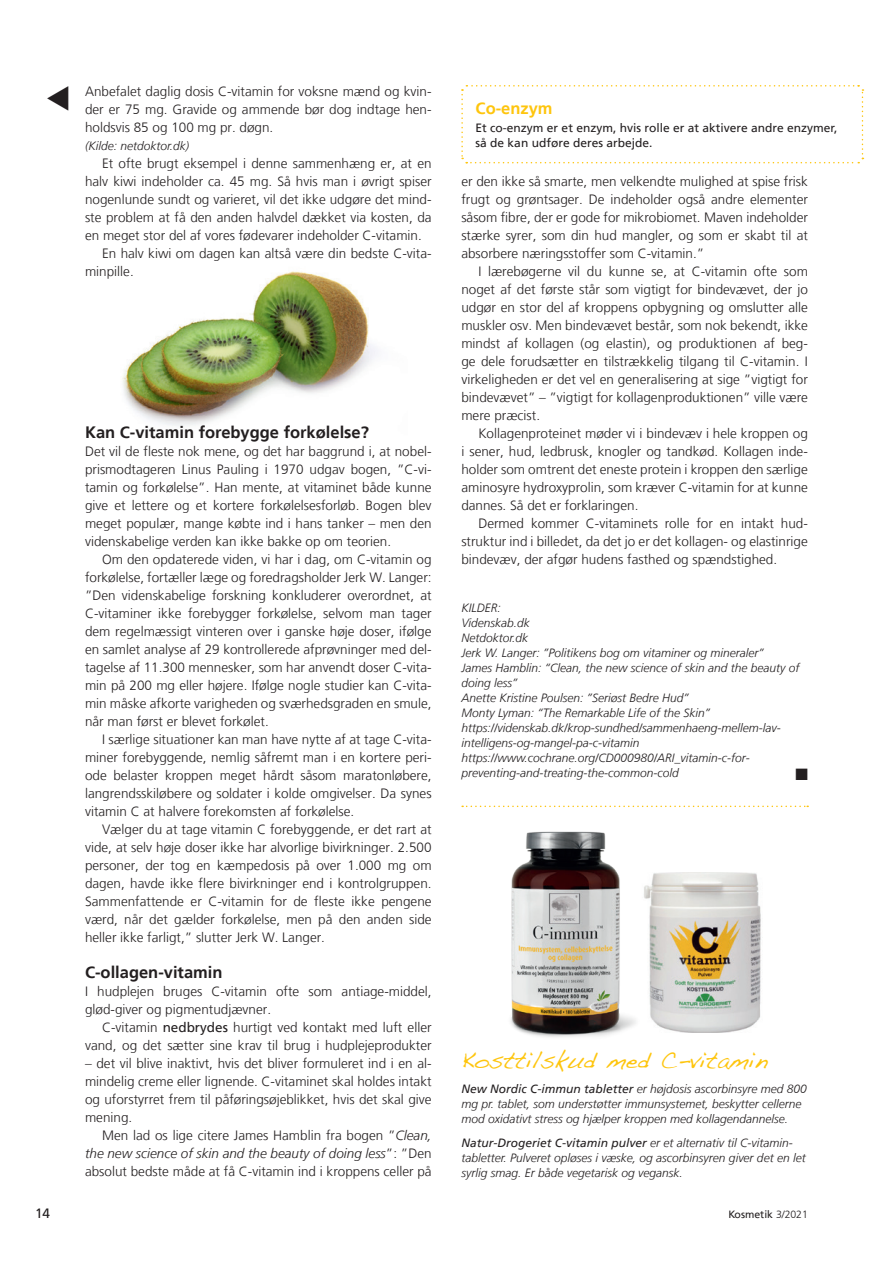
<style>
.page{position:relative;width:893px;height:1263px;background:#fff}
.page>*{position:absolute;margin:0;border:0;box-sizing:border-box;transform-origin:0 0}
.t1{font:24px "Handwriting Dakota";color:#fec50d}
.t2{font:700 16.5px "Frutiger LT";color:#231f20}
.t3{font:700 16.5px "Frutiger LT";color:#fec50d}
.t4{font:16.5px "Zapf Dingbats ITC";color:#231f20}
.t5{font:300 13.5px/18px "Frutiger LT";color:#231f20;text-align:justify}
.t6{font:13.5px "Frutiger LT";color:#231f20}
.t7{font:italic 300 12px/15px "Frutiger LT";color:#231f20}
.t8{font:12px/15px "Frutiger LT";color:#231f20}
.t9{font:10.5px "Frutiger LT";color:#231f20}
.s1{font-weight:400}
.s2{font-style:italic}
.s3{font-weight:300}
</style>
<div class="page">
<img style="left:122px;top:271px;width:254px;height:155px">
<svg style="left:461px;top:85px;width:403px;height:79px"></svg>
<svg style="left:462px;top:806px;width:346px;height:1px"></svg>
<img style="left:690px;top:872px;width:71px;height:161px">
<img style="left:510px;top:831px;width:180px;height:207px">
<p class="t5" style="left:85px;top:82px;width:348px">Anbefalet daglig dosis C-vitamin for voksne mænd og kvin&shy;der er 75 mg. Gravide og ammende bør dog indtage hen&shy;holdsvis 85 og 100 mg pr. døgn.</p>
<p class="t7" style="left:85px;top:138px;width:106px">(Kilde: netdoktor.dk)</p>
<p class="t5" style="left:102px;top:154px;width:331px">Et ofte brugt eksempel i denne sammenhæng er, at en</p>
<p class="t5" style="left:85px;top:172px;width:348px">halv kiwi indeholder ca. 45 mg. Så hvis man i øvrigt spiser</p>
<p class="t5" style="left:85px;top:190px;width:348px">nogenlunde sundt og varieret, vil det ikke udgøre det mind-</p>
<p class="t5" style="left:85px;top:208px;width:348px">ste problem at få den anden halvdel dækket via kosten, da</p>
<p class="t5" style="left:85px;top:226px;width:338px">en meget stor del af vores fødevarer indeholder C-vitamin.</p>
<p class="t5" style="left:102px;top:244px;width:331px">En halv kiwi om dagen kan altså være din bedste C-vita-</p>
<p class="t5" style="left:85px;top:262px;width:50px">minpille.</p>
<p class="t2" style="left:85px;top:422px;width:285px">Kan C-vitamin forebygge forkølelse?</p>
<p class="t5" style="left:85px;top:442px;width:348px">Det vil de fleste nok mene, og det har baggrund i, at nobel&shy;prismodtageren Linus Pauling i 1970 udgav bogen, ”C-vi&shy;tamin og forkølelse”. Han mente, at vitaminet både kunne give et lettere og et kortere forkølelsesforløb. Bogen blev meget populær, mange købte ind i hans tanker – men den videnskabelige verden kan ikke bakke op om teorien.</p>
<p class="t5" style="left:85px;top:550px;width:348px;text-indent:17px">Om den opdaterede viden, vi har i dag, om C-vitamin og forkølelse, fortæller læge og foredragsholder Jerk W. Langer: ”Den videnskabelige forskning konkluderer overordnet, at C-vitaminer ikke forebygger forkølelse, selvom man tager dem regelmæssigt vinteren over i ganske høje doser, ifølge en samlet analyse af 29 kontrollerede afprøvninger med del&shy;tagelse af 11.300 mennesker, som har anvendt doser C-vita&shy;min på 200 mg eller højere. Ifølge nogle studier kan C-vita&shy;min måske afkorte varigheden og sværhedsgraden en smule, når man først er blevet forkølet.</p>
<p class="t5" style="left:85px;top:730px;width:348px;text-indent:17px">I særlige situationer kan man have nytte af at tage C-vita&shy;miner forebyggende, nemlig såfremt man i en kortere peri&shy;ode belaster kroppen meget hårdt såsom maratonløbere, langrendsskiløbere og soldater i kolde omgivelser. Da synes vitamin C at halvere forekomsten af forkølelse.</p>
<p class="t5" style="left:85px;top:820px;width:348px;text-indent:17px">Vælger du at tage vitamin C forebyggende, er det rart at vide, at selv høje doser ikke har alvorlige bivirkninger. 2.500 personer, der tog en kæmpedosis på over 1.000 mg om dagen, havde ikke flere bivirkninger end i kontrolgruppen.<br>Sammenfattende er C-vitamin for de fleste ikke pengene værd, når det gælder forkølelse, men på den anden side heller ikke farligt,” slutter Jerk W. Langer.</p>
<p class="t2" style="left:85px;top:962px;width:139px">C-ollagen-vitamin</p>
<p class="t5" style="left:85px;top:982px;width:348px">I hudplejen bruges C-vitamin ofte som antiage-middel, glød-giver og pigmentudjævner.</p>
<p class="t5" style="left:85px;top:1018px;width:348px;text-align:right">C-vitamin <span class="s1">nedbrydes</span> hurtigt ved kontakt med luft eller vand, og det sætter sine krav til brug i hudplejeprodukter</p>
<p class="t5" style="left:85px;top:1054px;width:348px">– det vil blive inaktivt, hvis det bliver formuleret ind i en al&shy;mindelig creme eller lignende. C-vitaminet skal holdes intakt og uforstyrret frem til påføringsøjeblikket, hvis det skal give mening.</p>
<p class="t5" style="left:85px;top:1126px;width:348px;text-indent:17px">Men lad os lige citere James Hamblin fra bogen ”<span class="s2">Clean, the new science of skin and the beauty of doing less</span>”: ”Den absolut bedste måde at få C-vitamin ind i kroppens celler på</p>
<p class="t3" style="left:476px;top:98px;width:79px">Co-enzym</p>
<p class="t8" style="left:476px;top:120px;width:363px">Et co-enzym er et enzym, hvis rolle er at aktivere andre enzymer, så de kan udføre deres arbejde.</p>
<p class="t5" style="left:461px;top:172px;width:348px">er den ikke så smarte, men velkendte mulighed at spise frisk frugt og grøntsager. De indeholder også andre elementer såsom fibre, der er gode for mikrobiomet. Maven indeholder stærke syrer, som din hud mangler, og som er skabt til at absorbere næringsstoffer som C-vitamin.”</p>
<p class="t5" style="left:461px;top:262px;width:348px;text-indent:17px">I lærebøgerne vil du kunne se, at C-vitamin ofte som noget af det første står som vigtigt for bindevævet, der jo udgør en stor del af kroppens opbygning og omslutter alle muskler osv. Men bindevævet består, som nok bekendt, ikke mindst af kollagen (og elastin), og produktionen af beg&shy;ge dele forudsætter en tilstrækkelig tilgang til C-vitamin. I virkeligheden er det vel en generalisering at sige ”vigtigt for bindevævet” – ”vigtigt for kollagenproduktionen” ville være mere præcist.</p>
<p class="t5" style="left:461px;top:424px;width:348px;text-indent:17px">Kollagenproteinet møder vi i bindevæv i hele kroppen og i sener, hud, ledbrusk, knogler og tandkød. Kollagen inde&shy;holder som omtrent det eneste protein i kroppen den særlige aminosyre hydroxyprolin, som kræver C-vitamin for at kunne dannes. Så det er forklaringen.</p>
<p class="t5" style="left:461px;top:514px;width:348px;text-indent:17px">Dermed kommer C-vitaminets rolle for en intakt hud&shy;struktur ind i billedet, da det jo er det kollagen- og elastinrige bindevæv, der afgør hudens fasthed og spændstighed.</p>
<p class="t7" style="left:461px;top:600px;width:340px">KILDER:<br>Videnskab.dk<br>Netdoktor.dk<br>Jerk W. Langer: ”Politikens bog om vitaminer og mineraler”<br>James Hamblin: “Clean, the new science of skin and the beauty of doing less”<br>Anette Kristine Poulsen: ”Seriøst Bedre Hud”<br>Monty Lyman: “The Remarkable Life of the Skin” https://videnskab.dk/krop-sundhed/sammenhaeng-mellem-lav&shy;intelligens-og-mangel-pa-c-vitamin https://www.cochrane.org/CD000980/ARI_vitamin-c-for&shy;preventing-and-treating-the-common-cold</p>
<p class="t4" style="left:795px;top:766px;width:14px">■</p>
<h1 class="t1" style="left:461px;top:1045px;width:308px">Kosttilskud med C-vitamin</h1>
<p class="t7" style="left:461px;top:1082px;width:347px"><span class="s1">New Nordic C-immun tabletter</span> er højdosis ascorbinsyre med 800 mg pr. tablet, som understøtter immunsystemet, beskytter cellerne mod oxidativt stress og hjælper kroppen med kollagendannelse.</p>
<p class="t7" style="left:461px;top:1136px;width:346px"><span class="s1">Natur-Drogeriet C-vitamin pulver</span> er et alternativ til C-vitamin&shy;tabletter. Pulveret opløses i væske, og ascorbinsyren giver det en let syrlig smag. Er både vegetarisk og vegansk.</p>
<p class="t6" style="left:35px;top:1205px;width:17px">14</p>
<p class="t9" style="left:728px;top:1208px;width:81px">Kosmetik <span class="s3">3/2021</span></p>
</div>
